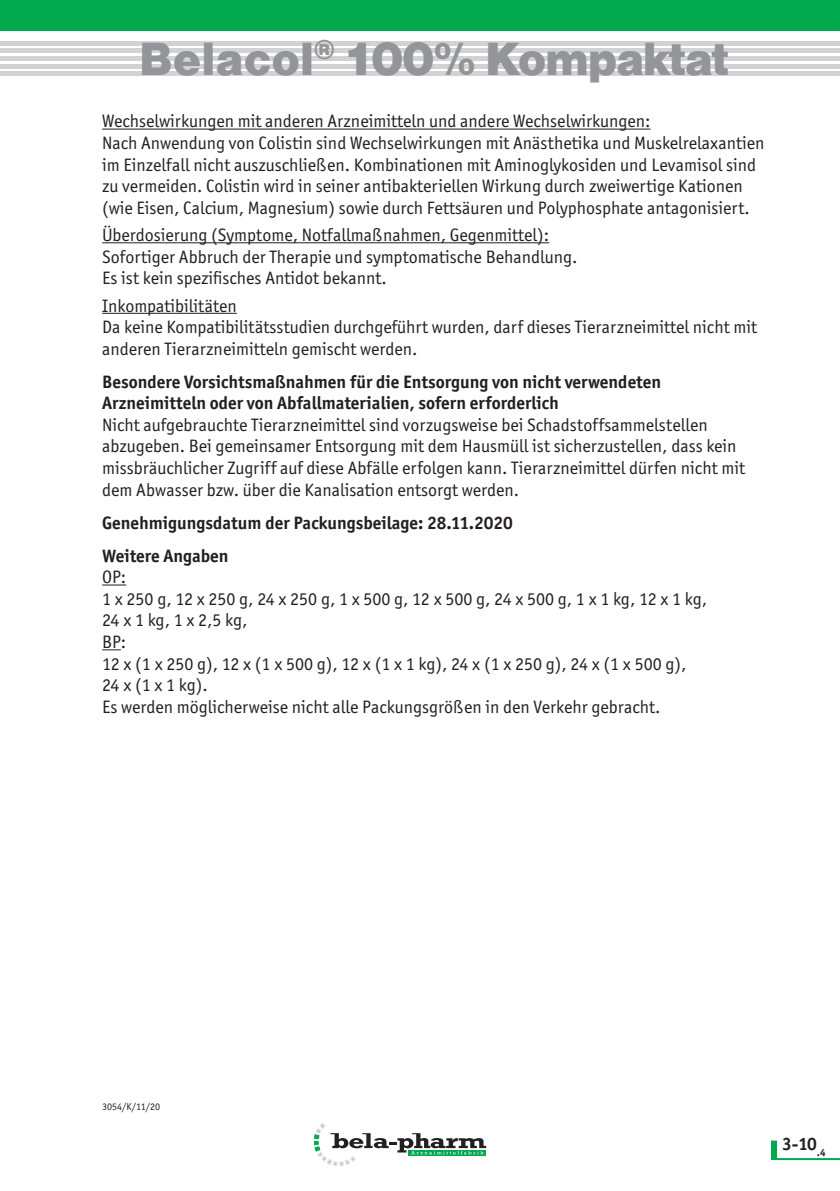
<style>
.page{position:relative;width:840px;height:1191px;background:#fff}
.page>*{position:absolute;margin:0;border:0;box-sizing:border-box;transform-origin:0 0}
.Produktname_2_Seite{font:48px "Nimbus San D Blac";letter-spacing:-.03em;color:#939598}
.Fließtext{font:18px/21.6px "Officina San Itc T";color:#231f20}
.Ü-Absatz{font:18px/21.6px "Officina San Itc T";color:#231f20}
.Ü-Absatz-2{font:700 18px "Officina San Itc T";color:#231f20}
.Fließtext-2{font:10px "Officina San Itc T";color:#231f20}
.s1{font-weight:700}
</style>
<div class="page">
<svg style="left:314px;top:1123px;width:172px;height:43px"></svg>
<hr style="left:0;top:41px;width:839px;height:4px;background:#d1d2d4">
<hr style="left:0;top:49px;width:839px;height:4px;background:#d1d2d4">
<hr style="left:0;top:56px;width:839px;height:4px;background:#d1d2d4">
<hr style="left:0;top:64px;width:839px;height:4px;background:#d1d2d4">
<hr style="left:0;top:72px;width:839px;height:4px;background:#d1d2d4">
<div style="left:0;top:0;width:839px;height:31px;background:#00a94e"></div>
<hr style="left:102px;top:129px;width:548px;height:1px;background:#231f20">
<hr style="left:102px;top:242px;width:447px;height:1px;background:#231f20">
<hr style="left:102px;top:313px;width:135px;height:1px;background:#231f20">
<svg style="left:102px;top:584px;width:24px;height:1px"></svg>
<svg style="left:102px;top:649px;width:19px;height:1px"></svg>
<svg style="left:771px;top:1140px;width:5px;height:18px"></svg>
<hr style="left:770px;top:1158px;width:69px;height:2px;background:#00a94e">
<p class="Produktname_2_Seite" style="left:139px;top:31px;width:591px">Belacol<sup>®</sup> 100% Kompaktat</p>
<p class="Fließtext" style="left:102px;top:110px;width:549px">Wechselwirkungen mit anderen Arzneimitteln und andere Wechselwirkungen:</p>
<p class="Fließtext" style="left:102px;top:132px;width:663px">Nach Anwendung von Colistin sind Wechselwirkungen mit Anästhetika und Muskelrelaxantien im Einzelfall nicht auszuschließen. Kombinationen mit Aminoglykosiden und Levamisol sind zu vermeiden. Colistin wird in seiner antibakteriellen Wirkung durch zweiwertige Kationen (wie Eisen, Calcium, Magnesium) sowie durch Fettsäuren und Polyphosphate antagonisiert.</p>
<p class="Fließtext" style="left:102px;top:224px;width:448px">Überdosierung (Symptome, Notfallmaßnahmen, Gegenmittel):</p>
<p class="Fließtext" style="left:102px;top:246px;width:476px">Sofortiger Abbruch der Therapie und symptomatische Behandlung.<br>Es ist kein spezifisches Antidot bekannt.</p>
<p class="Ü-Absatz" style="left:102px;top:294px;width:136px">Inkompatibilitäten</p>
<p class="Fließtext" style="left:102px;top:316px;width:656px">Da keine Kompatibilitätsstudien durchgeführt wurden, darf dieses Tierarzneimittel nicht mit anderen Tierarzneimitteln gemischt werden.</p>
<p class="Ü-Absatz" style="left:102px;top:371px;width:644px"><span class="s1">Besondere Vorsichtsmaßnahmen für die Entsorgung von nicht verwendeten Arzneimitteln oder von Abfallmaterialien, sofern erforderlich<br></span>Nicht aufgebrauchte Tierarzneimittel sind vorzugsweise bei Schadstoffsammelstellen abzugeben. Bei gemeinsamer Entsorgung mit dem Hausmüll ist sicherzustellen, dass kein missbräuchlicher Zugriff auf diese Abfälle erfolgen kann. Tierarzneimittel dürfen nicht mit dem Abwasser bzw. über die Kanalisation entsorgt werden.</p>
<p class="Ü-Absatz-2" style="left:102px;top:511px;width:412px">Genehmigungsdatum der Packungsbeilage: 28.11.2020</p>
<p class="Fließtext" style="left:102px;top:544px;width:606px"><span class="s1">Weitere Angaben<br></span>OP:<br>1 x 250 g, 12 x 250 g, 24 x 250 g, 1 x 500 g, 12 x 500 g, 24 x 500 g, 1 x 1 kg, 12 x 1 kg,<br>24 x 1 kg, 1 x 2,5 kg,<br>BP:<br>12 x (1 x 250 g), 12 x (1 x 500 g), 12 x (1 x 1 kg), 24 x (1 x 250 g), 24 x (1 x 500 g),<br>24 x (1 x 1 kg).</p>
<p class="Fließtext" style="left:102px;top:696px;width:559px">Es werden möglicherweise nicht alle Packungsgrößen in den Verkehr gebracht.</p>
<p class="Fließtext-2" style="left:102px;top:1100px;width:60px">3054/K/11/20</p>
<p class="Ü-Absatz-2" style="left:781px;top:1132px;width:45px">3-10<sub>.4</sub></p>
</div>
